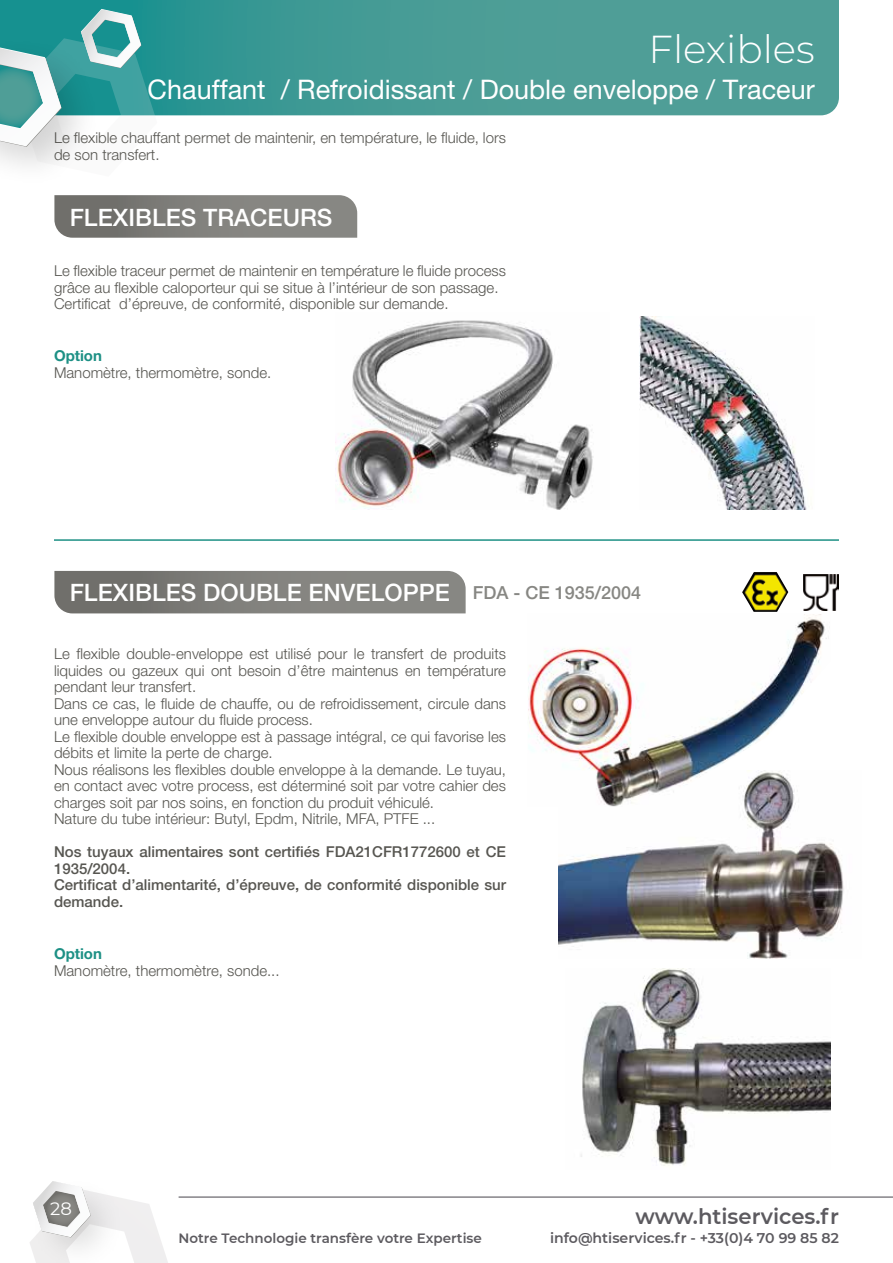
<style>
.page{position:relative;width:893px;height:1263px;background:#fff}
.page>*{position:absolute;margin:0;border:0;box-sizing:border-box;transform-origin:0 0}
.t1{font:300 39px "Montserrat";color:#fff}
.t2{font:27px "Helvetica Neue LT Pro";color:#fff}
.t3{font:500 24px "Helvetica Neue LT Pro";color:#fff}
.t4{font:600 21.15px "Montserrat";color:#5c5a5f}
.t5{font:500 18px "Helvetica Neue LT Pro";color:#878783}
.t6{font:18px "Montserrat";color:#fff}
.t7{font:300 15px/16.5px "Helvetica Neue LT Pro";color:#575651}
.t8{font:500 15px/16.5px "Helvetica Neue LT Pro";color:#575651}
.t9{font:700 15px "Helvetica Neue LT Pro";color:#1d9085}
.t10{font:600 14.1px "Montserrat";color:#5c5a5f}
.t11{font:600 13.5px "Montserrat";color:#5c5a5f}
</style>
<div class="page">
<svg style="left:30px;top:1181px;width:138px;height:82px"></svg>
<hr style="left:179px;top:1196px;width:714px;height:1px;background:#5c5a5f">
<svg style="left:0;top:0;width:839px;height:115px;background:#459b95"></svg>
<img style="left:581px;top:968px;width:250px;height:198px">
<img style="left:559px;top:806px;width:285px;height:153px">
<svg style="left:54px;top:571px;width:412px;height:42px;background:#7f7f7b"></svg>
<svg style="left:54px;top:195px;width:303px;height:43px;background:#81817d"></svg>
<img style="left:639px;top:317px;width:168px;height:193px">
<hr style="left:54px;top:539px;width:785px;height:2px;background:#1d9085">
<img style="left:336px;top:320px;width:257px;height:190px">
<img style="left:528px;top:614px;width:299px;height:192px">
<img style="left:742px;top:572px;width:46px;height:40px">
<img style="left:803px;top:574px;width:36px;height:37px">
<svg style="left:0;top:9px;width:157px;height:157px"></svg>
<h1 class="t1" style="left:648px;top:23px;width:168px">Flexibles</h1>
<h2 class="t2" style="left:148px;top:74px;width:669px">Chauffant / Refroidissant / Double enveloppe / Traceur</h2>
<p class="t7" style="left:54px;top:129px;width:454px">Le flexible chauffant permet de maintenir, en température, le fluide, lors de son transfert.</p>
<h3 class="t3" style="left:70px;top:203px;width:264px">FLEXIBLES TRACEURS</h3>
<p class="t7" style="left:54px;top:262px;width:453px">Le flexible traceur permet de maintenir en température le fluide process grâce au flexible caloporteur qui se situe à l’intérieur de son passage.<br>Certificat d’épreuve, de conformité, disponible sur demande.</p>
<p class="t9" style="left:54px;top:347px;width:50px">Option</p>
<p class="t7" style="left:54px;top:364px;width:219px">Manomètre, thermomètre, sonde.</p>
<h3 class="t3" style="left:70px;top:578px;width:382px">FLEXIBLES DOUBLE ENVELOPPE</h3>
<p class="t5" style="left:473px;top:582px;width:170px">FDA - CE 1935/2004</p>
<p class="t7" style="left:54px;top:645px;width:454px">Le flexible double-enveloppe est utilisé pour le transfert de produits liquides ou gazeux qui ont besoin d’être maintenus en température pendant leur transfert.<br>Dans ce cas, le fluide de chauffe, ou de refroidissement, circule dans une enveloppe autour du fluide process.<br>Le flexible double enveloppe est à passage intégral, ce qui favorise les débits et limite la perte de charge.<br>Nous réalisons les flexibles double enveloppe à la demande. Le tuyau, en contact avec votre process, est déterminé soit par votre cahier des charges soit par nos soins, en fonction du produit véhiculé.<br>Nature du tube intérieur: Butyl, Epdm, Nitrile, MFA, PTFE ...</p>
<p class="t8" style="left:54px;top:843px;width:454px">Nos tuyaux alimentaires sont certifiés FDA21CFR1772600 et CE 1935/2004.<br>Certificat d’alimentarité, d’épreuve, de conformité disponible sur demande.</p>
<p class="t9" style="left:54px;top:944px;width:50px">Option</p>
<p class="t7" style="left:54px;top:962px;width:227px">Manomètre, thermomètre, sonde...</p>
<p class="t6" style="left:50px;top:1196px;width:23px">28</p>
<h3 class="t4" style="left:636px;top:1201px;width:205px">www.htiservices.fr</h3>
<p class="t11" style="left:179px;top:1228px;width:305px">Notre Technologie transfère votre Expertise</p>
<p class="t10" style="left:550px;top:1228px;width:290px">info@htiservices.fr - +33(0)4 70 99 85 82</p>
</div>
